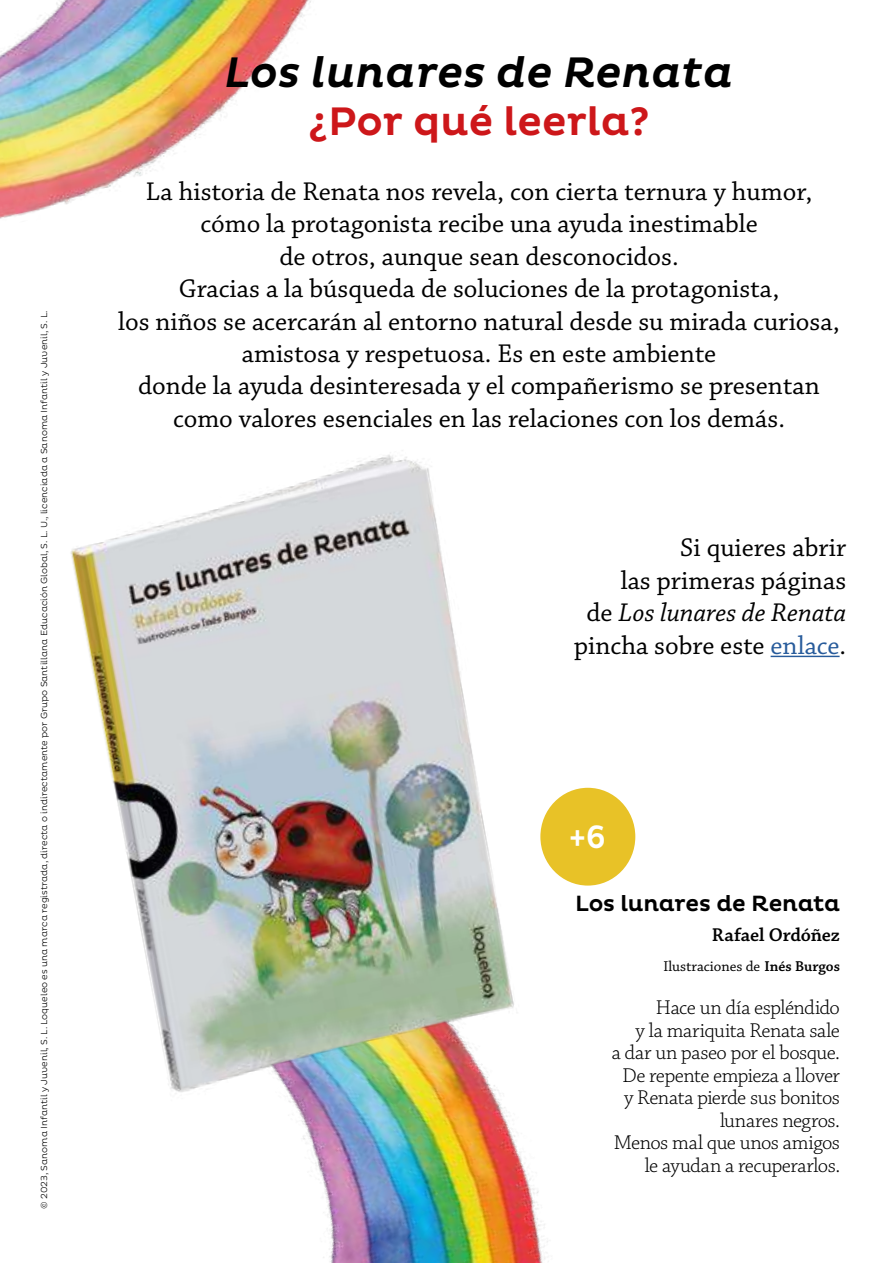
<style>
.page{position:relative;width:893px;height:1263px;background:#fff}
.page>*{position:absolute;margin:0;border:0;box-sizing:border-box;transform-origin:0 0}
.t1{font:italic 500 43.5px "Pluto";color:#000}
.t2{font:500 40.5px "Pluto";color:#cd171a}
.t3{font:500 33px "Pluto Cond";color:#fff}
.t4{font:27px/32.4px "Chaparral Pro";color:#000;text-align:center}
.t5{font:500 22.5px "Pluto";letter-spacing:-.01em;color:#000}
.t6{font:300 21px/22.5px "Chaparral Pro";letter-spacing:-.02em;color:#000;text-align:right}
.t7{font:600 19.5px "Chaparral Pro";letter-spacing:-.005em;color:#000}
.t8{font:15px "Chaparral Pro";color:#000}
.t9{font:300 9px "Pluto";color:#000}
.s1{font-style:italic}
.s2{color:#275b9b}
.s3{font-weight:600}
</style>
<div class="page">
<img style="left:303px;top:787px;width:333px;height:476px">
<div style="left:540px;top:788px;width:95px;height:97px;background:#e8c227;border-radius:50%"></div>
<img style="left:70px;top:455px;width:487px;height:670px">
<img style="left:0;top:0;width:311px;height:219px">
<hr style="left:771px;top:656px;width:69px;height:1px;background:#275b9b">
<p class="t9" style="left:39px;top:1209px;width:900px;rotate:-90deg">© 2023, Sanoma Infantil y Juvenil, S. L. Loqueleo es una marca registrada, directa o indirectamente por Grupo Santillana Educación Global, S. L. U., licenciada a Sanoma Infantil y Juvenil, S. L.</p>
<h1 class="t1" style="left:224px;top:47px;width:511px">Los lunares de Renata</h1>
<h2 class="t2" style="left:309px;top:98px;width:342px">¿Por qué leerla?</h2>
<p class="t4" style="left:118px;top:176px;width:723px">La historia de Renata nos revela, con cierta ternura y humor, cómo la protagonista recibe una ayuda inestimable<br>de otros, aunque sean desconocidos.<br>Gracias a la búsqueda de soluciones de la protagonista,<br>los niños se acercarán al entorno natural desde su mirada curiosa, amistosa y respetuosa. Es en este ambiente<br>donde la ayuda desinteresada y el compañerismo se presentan como valores esenciales en las relaciones con los demás.</p>
<p class="t4" style="left:574px;top:533px;width:273px;text-align:right">Si quieres abrir<br>las primeras páginas<br>de <span class="s1">Los lunares de Renata </span>pincha sobre este <span class="s2">enlace</span>.</p>
<p class="t3" style="left:569px;top:818px;width:38px">+6</p>
<p class="t5" style="left:575px;top:890px;width:267px">Los lunares de Renata</p>
<p class="t7" style="left:712px;top:924px;width:130px">Rafael Ordóñez</p>
<p class="t8" style="left:663px;top:958px;width:178px">Ilustraciones de <span class="s3">Inés Burgos</span></p>
<p class="t6" style="left:612px;top:997px;width:230px">Hace un día espléndido<br>y la mariquita Renata sale<br>a dar un paseo por el bosque.<br>De repente empieza a llover y Renata pierde sus bonitos lunares negros.<br>Menos mal que unos amigos le ayudan a recuperarlos.</p>
</div>
